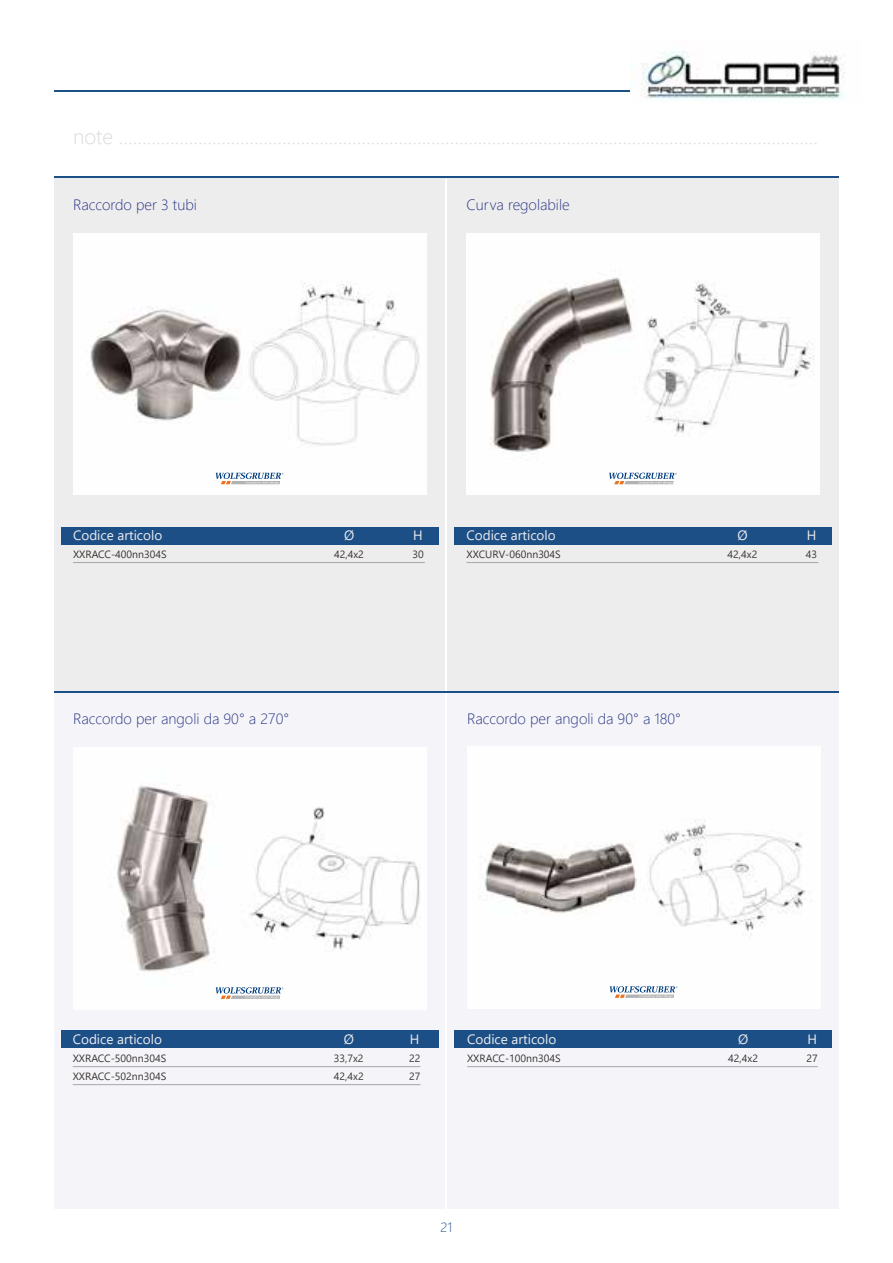
<style>
.page{position:relative;width:893px;height:1263px;background:#fff}
.page>*{position:absolute;margin:0;border:0;box-sizing:border-box;transform-origin:0 0}
.t1{font:300 21px "Segoe UI";color:#dadada}
.t2{font:300 15px "Segoe UI";color:#283583}
.t3{font:13.5px "Segoe UI";color:#eeedee}
.t4{font:300 13.5px "Segoe UI";color:#1d4f87}
.t5{font:10.5px "Segoe UI";color:#383431}
</style>
<div class="page">
<img style="left:631px;top:51px;width:214px;height:49px">
<hr style="left:54px;top:91px;width:575px;height:1px;background:#1d4f87">
<div style="left:54px;top:692px;width:785px;height:517px;background:#f5f5f9"></div>
<div style="left:54px;top:177px;width:785px;height:515px;background:#eeedee"></div>
<hr style="left:54px;top:177px;width:785px;height:1px;background:#1d4f87">
<hr style="left:54px;top:691px;width:785px;height:1px;background:#1d4f87">
<hr style="left:446px;top:179px;width:1px;height:511px;background:#fff">
<hr style="left:446px;top:693px;width:1px;height:515px;background:#fff">
<div style="left:455px;top:1030px;width:377px;height:18px;background:#1d4f87"></div>
<div style="left:61px;top:1030px;width:377px;height:18px;background:#1d4f87"></div>
<div style="left:455px;top:527px;width:377px;height:18px;background:#1d4f87"></div>
<div style="left:61px;top:527px;width:377px;height:18px;background:#1d4f87"></div>
<img style="left:73px;top:233px;width:353px;height:262px">
<hr style="left:73px;top:562px;width:352px;height:1px;background:#a6a7a7">
<img style="left:466px;top:233px;width:353px;height:262px">
<img style="left:117px;top:786px;width:303px;height:203px">
<hr style="left:466px;top:562px;width:352px;height:1px;background:#a6a7a7">
<hr style="left:73px;top:1066px;width:347px;height:1px;background:#a6a7a7">
<hr style="left:73px;top:1084px;width:347px;height:1px;background:#a6a7a7">
<img style="left:485px;top:824px;width:321px;height:164px">
<hr style="left:467px;top:1066px;width:351px;height:1px;background:#a6a7a7">
<svg style="left:216px;top:473px;width:67px;height:11px"></svg>
<svg style="left:609px;top:473px;width:68px;height:11px"></svg>
<svg style="left:216px;top:987px;width:67px;height:12px"></svg>
<svg style="left:610px;top:986px;width:67px;height:12px"></svg>
<p class="t1" style="left:73px;top:117px;width:746px">note ......................................................................................................................................................</p>
<p class="t2" style="left:73px;top:190px;width:125px">Raccordo per 3 tubi</p>
<p class="t2" style="left:466px;top:190px;width:105px">Curva regolabile</p>
<p class="t3" style="left:73px;top:522px;width:91px">Codice articolo</p>
<p class="t3" style="left:344px;top:522px;width:12px">Ø</p>
<p class="t3" style="left:413px;top:522px;width:11px">H</p>
<p class="t5" style="left:73px;top:544px;width:95px">XXRACC-400nn304S</p>
<p class="t5" style="left:334px;top:544px;width:31px">42,4x2</p>
<p class="t5" style="left:412px;top:544px;width:13px">30</p>
<p class="t3" style="left:466px;top:522px;width:91px">Codice articolo</p>
<p class="t3" style="left:737px;top:522px;width:12px">Ø</p>
<p class="t3" style="left:807px;top:522px;width:11px">H</p>
<p class="t5" style="left:466px;top:544px;width:96px">XXCURV-060nn304S</p>
<p class="t5" style="left:728px;top:544px;width:31px">42,4x2</p>
<p class="t5" style="left:806px;top:544px;width:13px">43</p>
<p class="t2" style="left:73px;top:705px;width:218px">Raccordo per angoli da 90° a 270°</p>
<p class="t2" style="left:467px;top:705px;width:215px">Raccordo per angoli da 90° a 180°</p>
<p class="t3" style="left:73px;top:1026px;width:91px">Codice articolo</p>
<p class="t3" style="left:344px;top:1026px;width:12px">Ø</p>
<p class="t3" style="left:410px;top:1026px;width:11px">H</p>
<p class="t5" style="left:73px;top:1048px;width:95px">XXRACC-500nn304S</p>
<p class="t5" style="left:334px;top:1048px;width:31px">33,7x2</p>
<p class="t5" style="left:409px;top:1048px;width:13px">22</p>
<p class="t5" style="left:73px;top:1066px;width:95px">XXRACC-502nn304S</p>
<p class="t5" style="left:334px;top:1066px;width:31px">42,4x2</p>
<p class="t5" style="left:409px;top:1066px;width:13px">27</p>
<p class="t3" style="left:467px;top:1026px;width:91px">Codice articolo</p>
<p class="t3" style="left:738px;top:1026px;width:12px">Ø</p>
<p class="t3" style="left:807px;top:1026px;width:11px">H</p>
<p class="t5" style="left:467px;top:1048px;width:95px">XXRACC-100nn304S</p>
<p class="t5" style="left:728px;top:1048px;width:31px">42,4x2</p>
<p class="t5" style="left:806px;top:1048px;width:13px">27</p>
<p class="t4" style="left:441px;top:1214px;width:13px">21</p>
</div>
